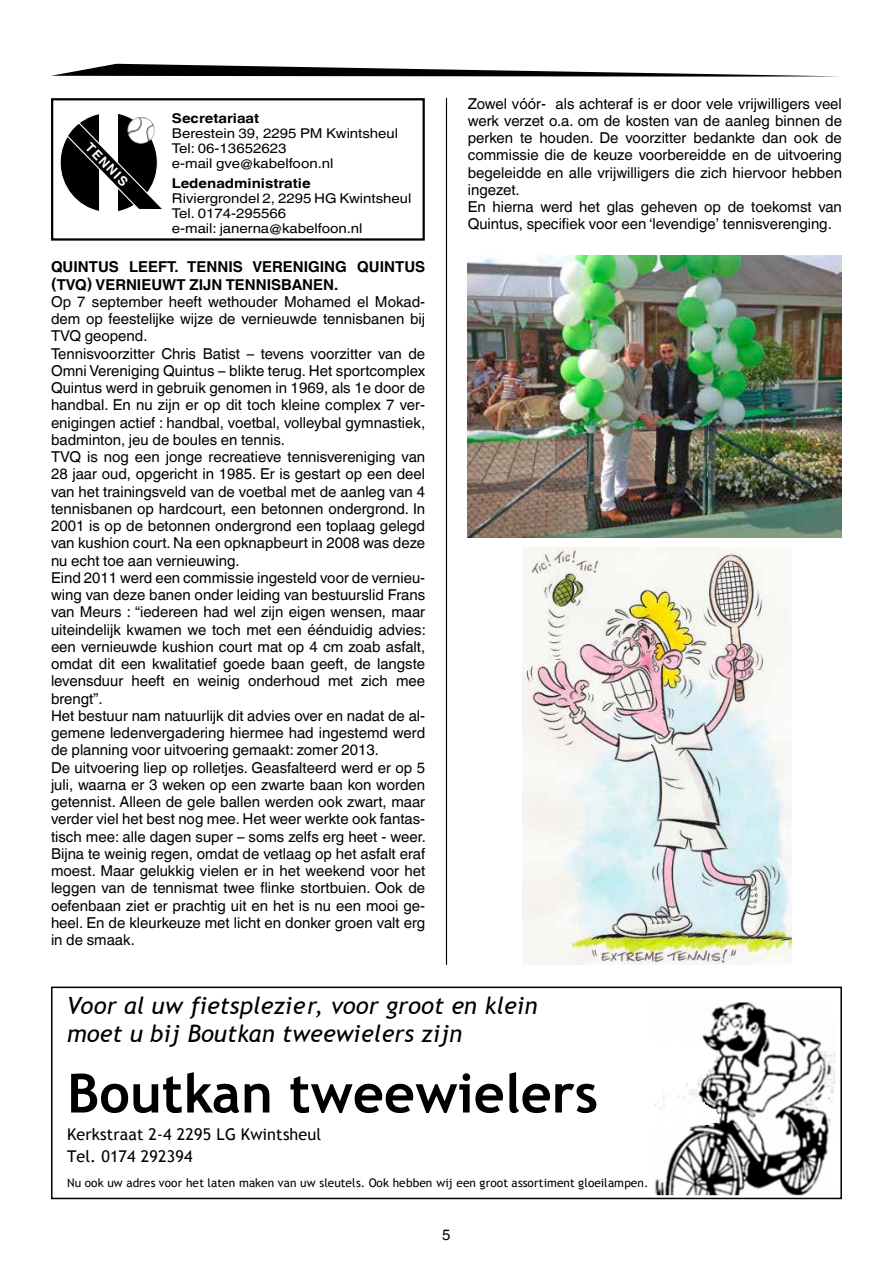
<style>
.page{position:relative;width:893px;height:1263px;background:#fff}
.page>*{position:absolute;margin:0;border:0;box-sizing:border-box;transform-origin:0 0}
.t1{font:700 54px "Trebuchet MS";color:#000}
.t2{font:italic 23.7px/28px "Trebuchet MS";letter-spacing:.005em;color:#000}
.t3{font:16.2px/21.9px "Trebuchet MS";letter-spacing:.01em;color:#000}
.t4{font:15px/17.2px "Helvetica World";color:#000}
.t5{font:700 15px "Helvetica World";color:#000}
.t6{font:13.5px/15px "Helvetica World";color:#000;scale:1.11 1}
.t7{font:700 13.5px "Helvetica World";color:#000;scale:1.11 1}
.t8{font:700 12.9px "Helvetica World";color:#fff}
.t9{font:11.85px "Trebuchet MS";color:#000}
</style>
<div class="page">
<div style="left:51px;top:98px;width:374px;height:143px;border:2px solid #000"></div>
<svg style="left:60px;top:113px;width:102px;height:98px"></svg>
<svg style="left:51px;top:64px;width:789px;height:13px"></svg>
<img style="left:127px;top:117px;width:28px;height:27px;border-radius:13px">
<hr style="left:446px;top:98px;width:1px;height:867px;background:#000">
<img style="left:468px;top:255px;width:374px;height:282px">
<img style="left:654px;top:1002px;width:181px;height:194px">
<div style="left:51px;top:986px;width:791px;height:213px;border:2px solid #000"></div>
<img style="left:522px;top:547px;width:269px;height:418px">
<p class="t8" style="left:93px;top:140px;width:29px;rotate:46deg">TENNIS</p>
<p class="t7" style="left:172px;top:111px;width:80px">SECRETARIAAT</p>
<p class="t6" style="left:172px;top:126px;width:205px">Berestein 39, 2295 PM Kwintsheul<br>Tel: 06-13652623<br>e-mail gve@kabelfoon.nl</p>
<p class="t7" style="left:172px;top:175px;width:126px">LEDENADMINISTRATIE</p>
<p class="t6" style="left:172px;top:191px;width:217px">Riviergrondel 2, 2295 HG Kwintsheul<br>Tel. 0174-295566<br>e-mail: janerna@kabelfoon.nl</p>
<p class="t5" style="left:51px;top:258px;width:22px">QUINTUS</p>
<p class="t5" style="left:129px;top:258px;width:87px">LEEFT. TENNIS</p>
<p class="t5" style="left:252px;top:258px;width:127px">VERENIGING QUINTUS</p>
<p class="t5" style="left:51px;top:276px;width:55px">(TVQ) VERNIE</p>
<p class="t5" style="left:151px;top:276px;width:56px">UWT ZIJN</p>
<p class="t5" style="left:226px;top:276px;width:11px">TENNIS</p>
<p class="t5" style="left:281px;top:276px;width:22px">BANEN</p>
<p class="t5" style="left:334px;top:276px;width:6px">.</p>
<p class="t4" style="left:51px;top:293px;width:377px">Op 7 september heeft wethouder Mohamed el Mokad&shy;dem op feestelijke wijze de vernieuwde tennisbanen bij TVQ geopend.<br>Tennisvoorzitter Chris Batist – tevens voorzitter van de Omni Vereniging Quintus – blikte terug. Het sportcomplex Quintus werd in gebruik genomen in 1969, als 1e door de handbal. En nu zijn er op dit toch kleine complex 7 ver&shy;enigingen actief : handbal, voetbal, volleybal gymnastiek, badminton, jeu de boules en tennis.<br>TVQ is nog een jonge recreatieve tennisvereniging van 28 jaar oud, opgericht in 1985. Er is gestart op een deel van het trainingsveld van de voetbal met de aanleg van 4 tennisbanen op hardcourt, een betonnen ondergrond. In 2001 is op de betonnen ondergrond een toplaag gelegd van kushion court. Na een opknapbeurt in 2008 was deze nu echt toe aan vernieuwing.<br>Eind 2011 werd een commissie ingesteld voor de vernieu&shy;wing van deze banen onder leiding van bestuurslid Frans van Meurs : “iedereen had wel zijn eigen wensen, maar uiteindelijk kwamen we toch met een éénduidig advies: een vernieuwde kushion court mat op 4 cm zoab asfalt, omdat dit een kwalitatief goede baan geeft, de langste levensduur heeft en weinig onderhoud met zich mee brengt”.<br>Het bestuur nam natuurlijk dit advies over en nadat de al&shy;gemene ledenvergadering hiermee had ingestemd werd de planning voor uitvoering gemaakt: zomer 2013.<br>De uitvoering liep op rolletjes. Geasfalteerd werd er op 5 juli, waarna er 3 weken op een zwarte baan kon worden getennist. Alleen de gele ballen werden ook zwart, maar verder viel het best nog mee. Het weer werkte ook fantas&shy;tisch mee: alle dagen super – soms zelfs erg heet - weer.<br>Bijna te weinig regen, omdat de vetlaag op het asfalt eraf moest. Maar gelukkig vielen er in het weekend voor het leggen van de tennismat twee flinke stortbuien. Ook de oefenbaan ziet er prachtig uit en het is nu een mooi ge&shy;heel. En de kleurkeuze met licht en donker groen valt erg in de smaak.</p>
<p class="t4" style="left:468px;top:95px;width:376px">Zowel vóór- als achteraf is er door vele vrijwilligers veel werk verzet o.a. om de kosten van de aanleg binnen de perken te houden. De voorzitter bedankte dan ook de commissie die de keuze voorbereidde en de uitvoering begeleidde en alle vrijwilligers die zich hiervoor hebben ingezet.<br>En hierna werd het glas geheven op de toekomst van Quintus, specifiek voor een ‘levendige’ tennisverenging.</p>
<h2 class="t2" style="left:67px;top:992px;width:472px">Voor al uw fietsplezier, voor groot en klein moet u bij Boutkan tweewielers zijn</h2>
<h1 class="t1" style="left:67px;top:1059px;width:532px">Boutkan tweewielers</h1>
<p class="t3" style="left:67px;top:1123px;width:256px">Kerkstraat 2-4 2295 LG Kwintsheul<br>Tel. 0174 292394</p>
<p class="t9" style="left:67px;top:1176px;width:583px">Nu ook uw adres voor het laten maken van uw sleutels. Ook hebben wij een groot assortiment gloeilampen.</p>
<p class="t4" style="left:442px;top:1226px;width:10px">5</p>
</div>
